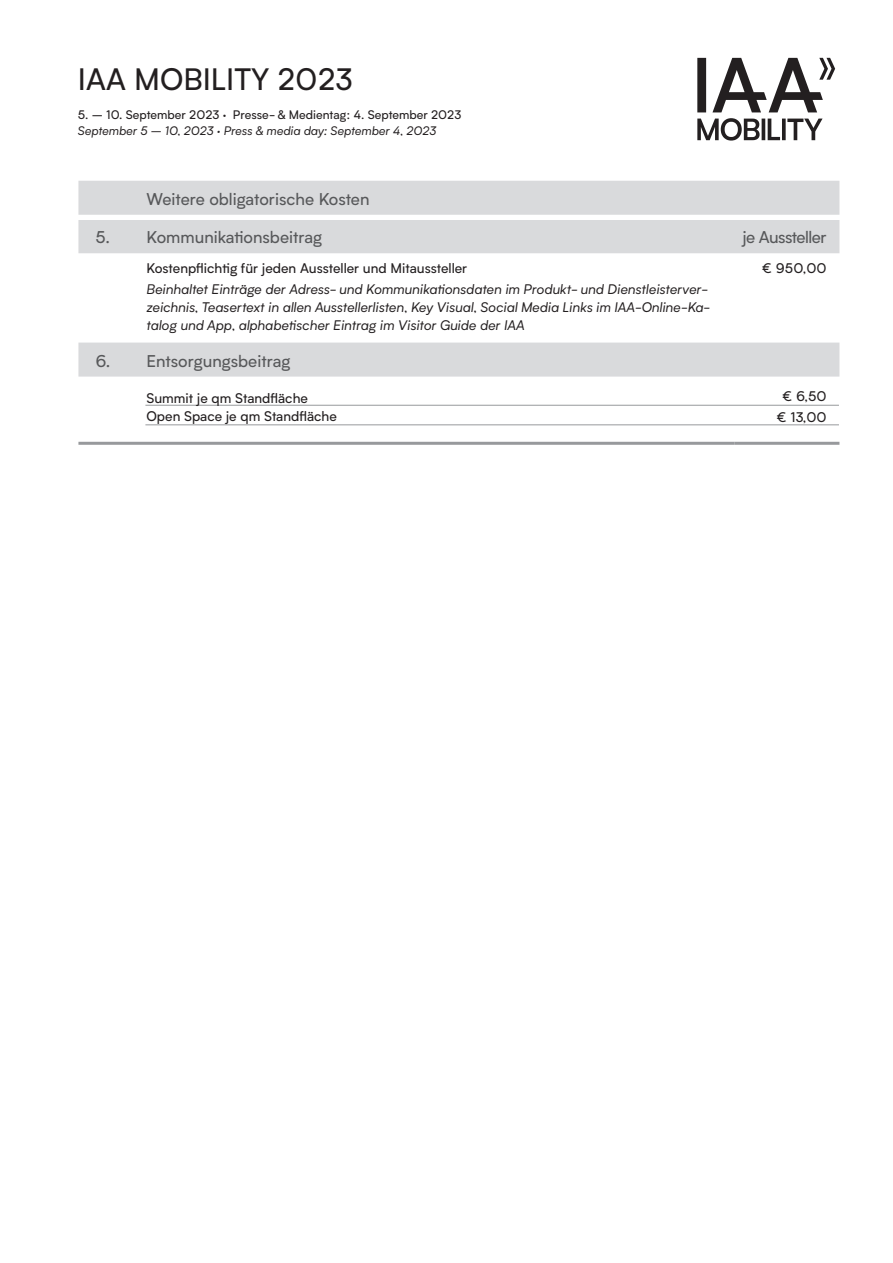
<style>
.page{position:relative;width:893px;height:1263px;background:#fff}
.page>*{position:absolute;margin:0;border:0;box-sizing:border-box;transform-origin:0 0}
.t1{font:30px "Biotif";color:#231f20}
.t2{font:16.5px "Biotif";color:#57585a}
.t3{font:16.5px "Biotif";letter-spacing:-.03em;color:#57585a}
.t4{font:italic 13.5px/18px "Biotif";color:#231f20}
.t5{font:13.5px/18px "Biotif";color:#231f20}
.t6{font:12px "Biotif";color:#231f20}
.t7{font:italic 12px "Biotif";color:#231f20}
</style>
<div class="page">
<svg style="left:697px;top:58px;width:138px;height:83px"></svg>
<hr style="left:145px;top:405px;width:694px;height:1px;background:#97999c">
<hr style="left:145px;top:425px;width:694px;height:1px;background:#97999c">
<svg style="left:78px;top:181px;width:761px;height:196px;fill:#d9dadc"></svg>
<hr style="left:78px;top:215px;width:761px;height:4px;background:#fff">
<hr style="left:78px;top:442px;width:657px;height:3px;background:#97999c">
<hr style="left:735px;top:442px;width:104px;height:3px;background:#97999c">
<h1 class="t1" style="left:78px;top:58px;width:277px">IAA MOBILITY 2023</h1>
<p class="t6" style="left:78px;top:106px;width:385px">5. – 10. September 2023 · Presse- &amp; Medientag: 4. September 2023</p>
<p class="t7" style="left:78px;top:123px;width:360px">September 5 – 10, 2023 · Press &amp; media day: September 4, 2023</p>
<p class="t2" style="left:146px;top:187px;width:225px">Weitere obligatorische Kosten</p>
<p class="t2" style="left:95px;top:226px;width:228px">5. Kommunikationsbeitrag</p>
<p class="t3" style="left:742px;top:226px;width:86px">je Aussteller</p>
<p class="t5" style="left:146px;top:259px;width:322px">Kostenpflichtig für jeden Aussteller und Mitaussteller</p>
<p class="t4" style="left:146px;top:280px;width:565px">Beinhaltet Einträge der Adress- und Kommunikationsdaten im Produkt- und Dienstleisterver&shy;zeichnis, Teasertext in allen Ausstellerlisten, Key Visual, Social Media Links im IAA-Online-Ka&shy;talog und App, alphabetischer Eintrag im Visitor Guide der IAA</p>
<p class="t5" style="left:762px;top:259px;width:66px">€ 950,00</p>
<p class="t2" style="left:95px;top:349px;width:196px">6. Entsorgungsbeitrag</p>
<p class="t5" style="left:146px;top:388px;width:192px">Summit je qm Standfläche<br>Open Space je qm Standfläche</p>
<p class="t5" style="left:776px;top:385px;width:52px;line-height:21px;text-align:center">€ 6,50 € 13,00</p>
</div>
